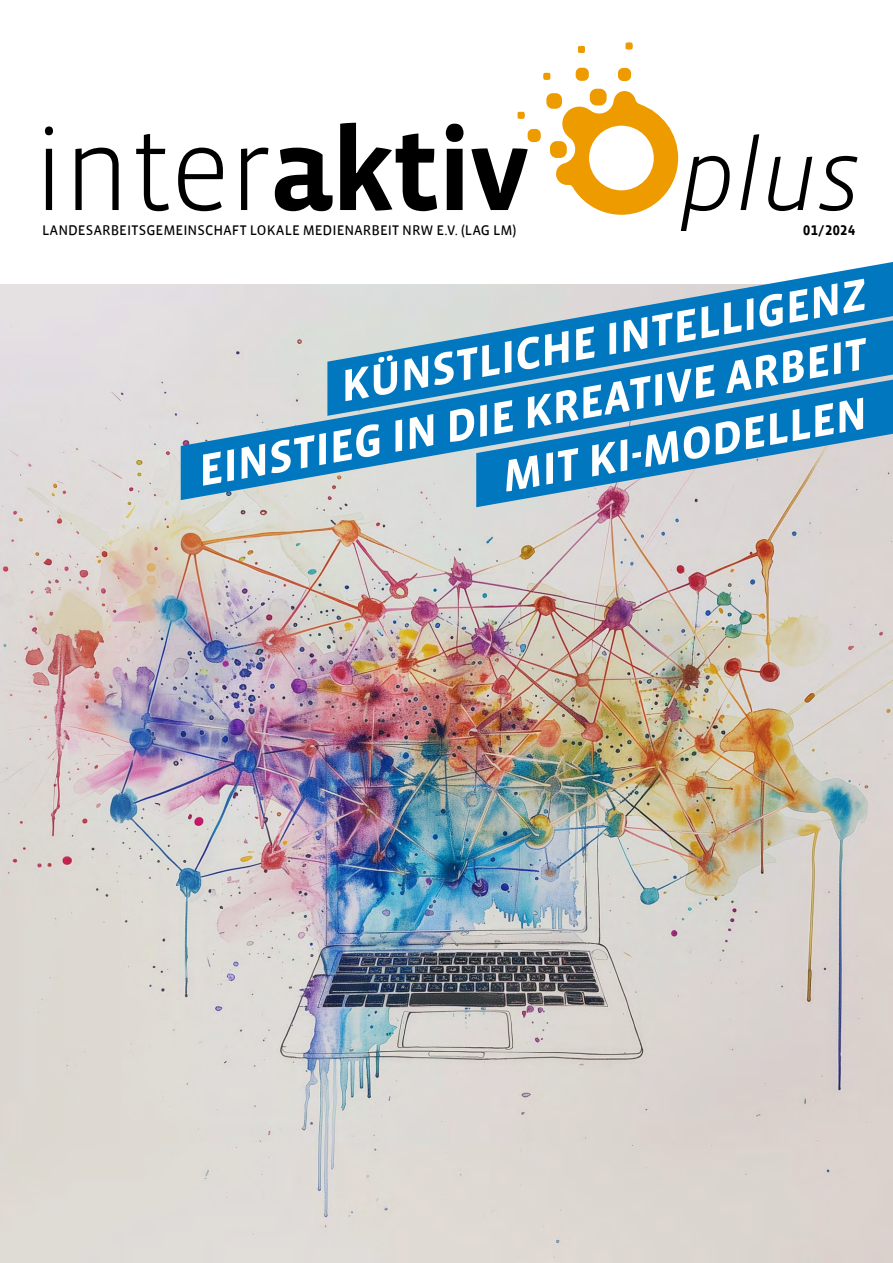
<style>
.page{position:relative;width:893px;height:1263px;background:#fff}
.page>*{position:absolute;margin:0;border:0;box-sizing:border-box;transform-origin:0 0}
.t1{font:300 117.3px "Vista Sans Alt";letter-spacing:-.02em;color:#000}
.t2{font:italic 300 101.7px "Vista Sans";color:#000}
.t3{font:italic 700 45.45px "Vista Sans";color:#fff}
.t4{font:14.25px "Vista Sans Reg";letter-spacing:.01em;color:#000}
.t5{font:700 14.25px "Vista Sans Alt";letter-spacing:.035em;color:#000}
.s1{font-family:"Vista Sans";font-weight:700}
</style>
<div class="page">
<img style="left:0;top:285px;width:893px;height:978px">
<svg style="left:327px;top:262px;width:566px;height:58px"></svg>
<svg style="left:181px;top:320px;width:712px;height:180px;background:#589fc8"></svg>
<svg style="left:476px;top:380px;width:417px;height:127px;background:#4794c3"></svg>
<svg style="left:507px;top:169px;width:9px;height:25px"></svg>
<div style="left:556px;top:163px;width:22px;height:22px;background:#ee9b00;border-radius:50%"></div>
<div style="left:614px;top:91px;width:22px;height:22px;background:#ee9b00;border-radius:50%"></div>
<svg style="left:562px;top:107px;width:34px;height:34px"></svg>
<svg style="left:565px;top:97px;width:113px;height:118px"></svg>
<div style="left:590px;top:89px;width:17px;height:16px;background:#ee9b00;border-radius:7px"></div>
<div style="left:546px;top:93px;width:16px;height:16px;background:#ee9b00;border-radius:6px"></div>
<div style="left:550px;top:141px;width:17px;height:17px;background:#ee9b00;border-radius:7px"></div>
<div style="left:576px;top:68px;width:13px;height:13px;background:#ee9b00;border-radius:5px"></div>
<div style="left:618px;top:68px;width:13px;height:13px;background:#ee9b00;border-radius:5px"></div>
<div style="left:543px;top:73px;width:7px;height:7px;background:#ee9b00"></div>
<div style="left:578px;top:46px;width:7px;height:7px;background:#ee9b00"></div>
<svg style="left:626px;top:43px;width:6px;height:6px"></svg>
<div style="left:518px;top:112px;width:6px;height:7px;background:#ee9b00"></div>
<div style="left:528px;top:129px;width:13px;height:13px;background:#ee9b00;border-radius:5px"></div>
<h1 class="t1" style="left:33px;top:111px;width:498px">inter<span class="s1">aktiv</span></h1>
<h2 class="t2" style="left:678px;top:124px;width:185px">plus</h2>
<p class="t4" style="left:42px;top:223px;width:476px">LANDESARBEITSGEMEINSCHAFT LOKALE MEDIENARBEIT NRW E.V. (LAG LM)</p>
<p class="t5" style="left:803px;top:223px;width:53px">01/2024</p>
<p class="t3" style="left:335px;top:364px;width:535px;rotate:-10deg">KÜNSTLICHE INTELLIGENZ</p>
<p class="t3" style="left:193px;top:448px;width:679px;rotate:-10deg">EINSTIEG IN DIE KREATIVE ARBEIT</p>
<p class="t3" style="left:497px;top:454px;width:371px;rotate:-10deg">MIT KI-MODELLEN</p>
</div>
